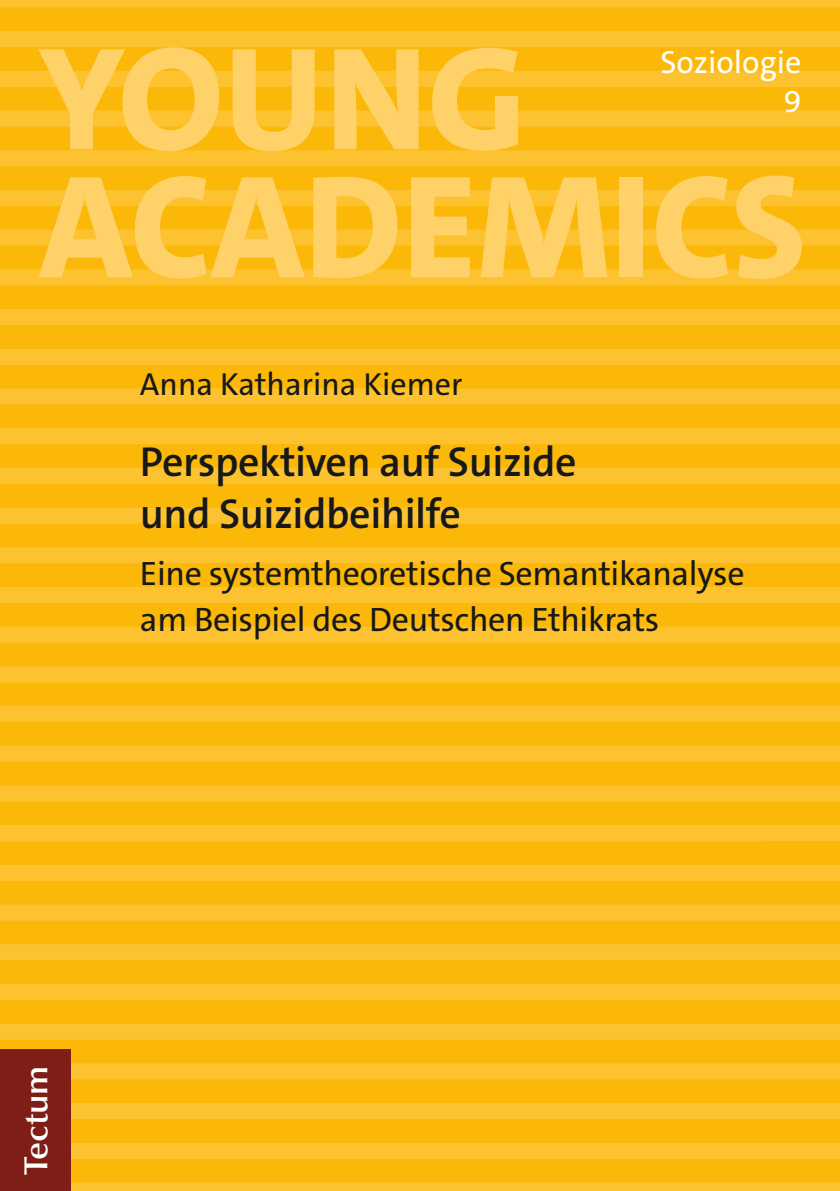
<style>
.page{position:relative;width:840px;height:1191px;background:#fff}
.page>*{position:absolute;margin:0;border:0;box-sizing:border-box;transform-origin:0 0}
.t1{font:800 148px/128px "The Sans C5";color:#ffd169}
.t2{font:600 42px/52px "The Sans C5";letter-spacing:-.01em;color:#171818}
.t3{font:34px/46px "The Sans C5";letter-spacing:-.01em;color:#171818}
.t4{font:600 33.6px "Optima";color:#fff}
.t5{font:32px "The Sans C5";color:#171818}
.t6{font:32px/38.4px "The Sans C5";color:#fff;text-align:right}
</style>
<div class="page">
<div style="left:0;top:7px;width:839px;height:1175px;background:#fbb809"></div>
<div style="left:0;top:0;width:839px;height:7px;background:#fdc230"></div>
<div style="left:0;top:31px;width:839px;height:16px;background:#fdc230"></div>
<div style="left:0;top:71px;width:839px;height:16px;background:#fdc230"></div>
<div style="left:0;top:111px;width:839px;height:16px;background:#fdc230"></div>
<div style="left:0;top:150px;width:839px;height:16px;background:#fdc230"></div>
<div style="left:0;top:190px;width:839px;height:16px;background:#fdc230"></div>
<div style="left:0;top:230px;width:839px;height:16px;background:#fdc230"></div>
<div style="left:0;top:269px;width:839px;height:16px;background:#fdc230"></div>
<div style="left:0;top:309px;width:839px;height:16px;background:#fdc230"></div>
<div style="left:0;top:349px;width:839px;height:16px;background:#fdc230"></div>
<div style="left:0;top:388px;width:839px;height:16px;background:#fdc230"></div>
<div style="left:0;top:428px;width:839px;height:16px;background:#fdc230"></div>
<div style="left:0;top:468px;width:839px;height:16px;background:#fdc230"></div>
<div style="left:0;top:507px;width:839px;height:16px;background:#fdc230"></div>
<div style="left:0;top:547px;width:839px;height:16px;background:#fdc230"></div>
<div style="left:0;top:587px;width:839px;height:16px;background:#fdc230"></div>
<div style="left:0;top:626px;width:839px;height:16px;background:#fdc230"></div>
<div style="left:0;top:666px;width:839px;height:16px;background:#fdc230"></div>
<div style="left:0;top:706px;width:839px;height:16px;background:#fdc230"></div>
<div style="left:0;top:746px;width:839px;height:16px;background:#fdc230"></div>
<div style="left:0;top:785px;width:839px;height:16px;background:#fdc230"></div>
<div style="left:0;top:825px;width:839px;height:16px;background:#fdc230"></div>
<div style="left:0;top:865px;width:839px;height:16px;background:#fdc230"></div>
<div style="left:0;top:904px;width:839px;height:16px;background:#fdc230"></div>
<div style="left:0;top:944px;width:839px;height:16px;background:#fdc230"></div>
<div style="left:0;top:984px;width:839px;height:16px;background:#fdc230"></div>
<div style="left:0;top:1023px;width:839px;height:16px;background:#fdc230"></div>
<div style="left:0;top:1063px;width:839px;height:16px;background:#fdc230"></div>
<div style="left:0;top:1103px;width:839px;height:16px;background:#fdc230"></div>
<div style="left:0;top:1142px;width:839px;height:16px;background:#fdc230"></div>
<div style="left:0;top:1182px;width:839px;height:9px;background:#fdc230"></div>
<div style="left:0;top:1049px;width:70px;height:142px;background:#7f1e17"></div>
<h1 class="t1" style="left:39px;top:36px;width:768px">YOUNG<br>ACADEMICS</h1>
<p class="t6" style="left:660px;top:44px;width:142px">Soziologie<br>9</p>
<p class="t5" style="left:140px;top:364px;width:324px">Anna Katharina Kiemer</p>
<p class="t2" style="left:140px;top:436px;width:438px">Perspektiven auf Suizide und Suizidbeihilfe</p>
<p class="t3" style="left:140px;top:550px;width:606px">Eine systemtheoretische Semantikanalyse am Beispiel des Deutschen Ethikrats</p>
<p class="t4" style="left:17px;top:1174px;width:111px;rotate:-90deg">Tectum</p>
</div>
